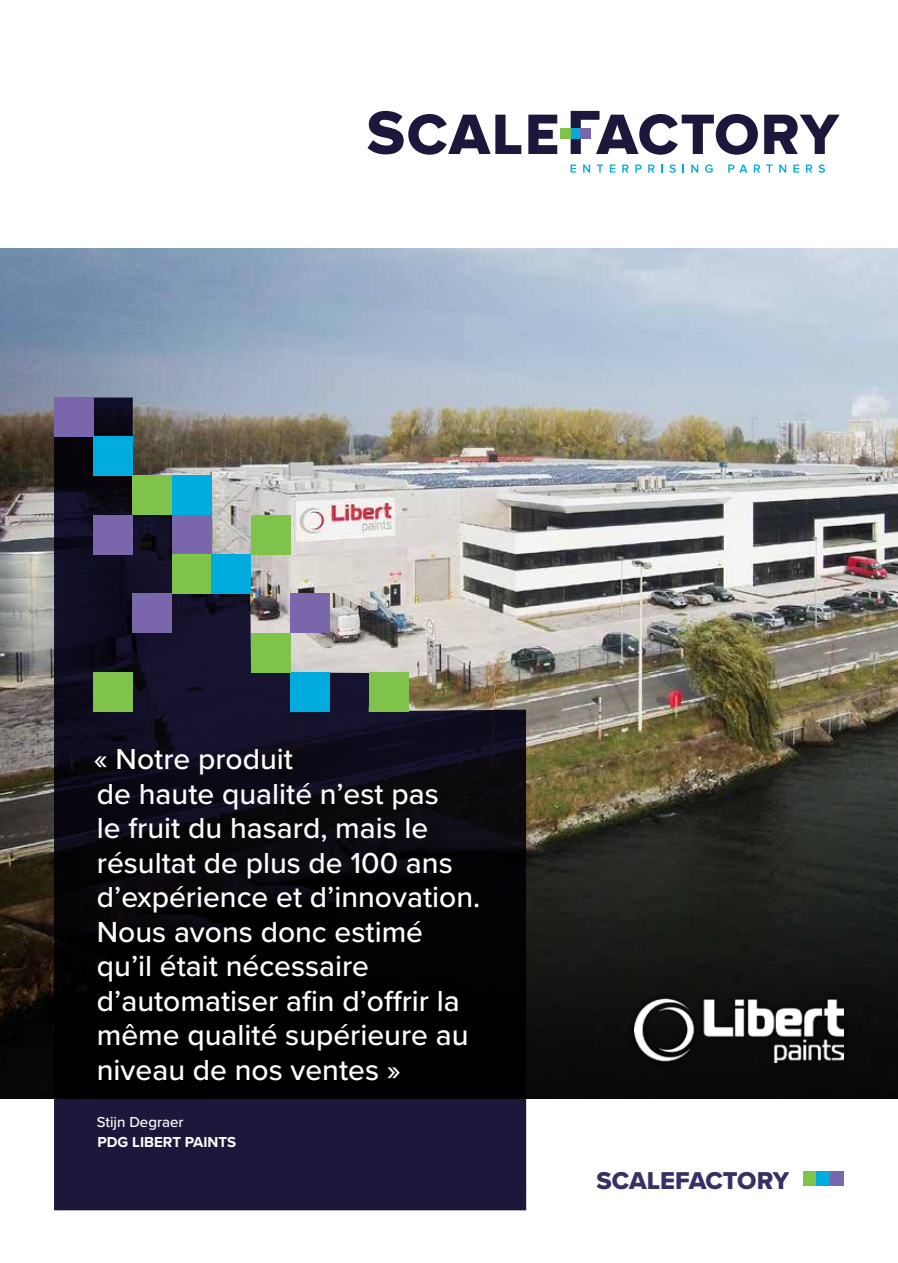
<style>
.page{position:relative;width:898px;height:1263px;background:#fff}
.page>*{position:absolute;margin:0;border:0;box-sizing:border-box;transform-origin:0 0}
.t1{font:500 30px/34.5px "Proxima Nova";color:#fff}
.t2{font:25.2px "Proxima Nova Extrabld";color:#363065}
.t3{font:700 15px "Proxima Nova";color:#fff}
.t4{font:500 15px "Proxima Nova";color:#fff}
</style>
<div class="page">
<img style="left:0;top:248px;width:897px;height:851px">
<svg style="left:54px;top:397px;width:472px;height:813px;background:#33313a"></svg>
<svg style="left:367px;top:111px;width:154px;height:44px"></svg>
<svg style="left:528px;top:115px;width:29px;height:39px"></svg>
<svg style="left:570px;top:111px;width:187px;height:44px"></svg>
<svg style="left:764px;top:115px;width:75px;height:39px"></svg>
<div style="left:570px;top:129px;width:10px;height:10px;background:#00acdd"></div>
<div style="left:580px;top:129px;width:10px;height:10px;background:#7966ab"></div>
<div style="left:560px;top:129px;width:10px;height:10px;background:#7fc34b"></div>
<svg style="left:570px;top:165px;width:6px;height:8px"></svg>
<svg style="left:583px;top:165px;width:7px;height:8px"></svg>
<svg style="left:596px;top:165px;width:7px;height:8px"></svg>
<svg style="left:609px;top:165px;width:6px;height:8px"></svg>
<svg style="left:622px;top:165px;width:6px;height:8px"></svg>
<svg style="left:635px;top:165px;width:6px;height:8px"></svg>
<svg style="left:648px;top:165px;width:6px;height:8px"></svg>
<svg style="left:669px;top:164px;width:6px;height:9px"></svg>
<svg style="left:691px;top:165px;width:7px;height:8px"></svg>
<svg style="left:705px;top:164px;width:7px;height:9px"></svg>
<svg style="left:728px;top:165px;width:19px;height:8px"></svg>
<svg style="left:753px;top:165px;width:6px;height:8px"></svg>
<svg style="left:766px;top:165px;width:6px;height:8px"></svg>
<svg style="left:779px;top:165px;width:7px;height:8px"></svg>
<svg style="left:793px;top:165px;width:5px;height:8px"></svg>
<svg style="left:805px;top:165px;width:6px;height:8px"></svg>
<svg style="left:818px;top:164px;width:6px;height:9px"></svg>
<div style="left:290px;top:672px;width:39px;height:39px;background:#00acdd"></div>
<div style="left:172px;top:515px;width:39px;height:39px;background:#7966ab"></div>
<div style="left:251px;top:633px;width:39px;height:39px;background:#7fc34b"></div>
<div style="left:54px;top:397px;width:39px;height:39px;background:#7966ab"></div>
<div style="left:93px;top:436px;width:40px;height:39px;background:#00acdd"></div>
<div style="left:133px;top:475px;width:39px;height:40px;background:#7fc34b"></div>
<div style="left:93px;top:515px;width:40px;height:39px;background:#7966ab"></div>
<div style="left:172px;top:554px;width:39px;height:39px;background:#7fc34b"></div>
<div style="left:211px;top:554px;width:40px;height:39px;background:#00acdd"></div>
<div style="left:93px;top:672px;width:40px;height:39px;background:#7fc34b"></div>
<div style="left:133px;top:593px;width:39px;height:40px;background:#7966ab"></div>
<div style="left:172px;top:475px;width:39px;height:40px;background:#00acdd"></div>
<div style="left:369px;top:672px;width:39px;height:39px;background:#7fc34b"></div>
<div style="left:251px;top:515px;width:39px;height:39px;background:#7fc34b"></div>
<div style="left:290px;top:593px;width:39px;height:40px;background:#7966ab"></div>
<div style="left:627px;top:991px;width:223px;height:78px;background:#0a0a0a"></div>
<img style="left:634px;top:989px;width:209px;height:73px">
<div style="left:830px;top:1172px;width:13px;height:14px;background:#7966ab"></div>
<div style="left:802px;top:1172px;width:14px;height:14px;background:#7fc34b"></div>
<div style="left:816px;top:1172px;width:14px;height:14px;background:#00acdd"></div>
<p class="t1" style="left:94px;top:741px;width:388px">« Notre produit<br>de haute qualité n’est pas<br>le fruit du hasard, mais le résultat de plus de 100 ans d’expérience et d’innovation.<br>Nous avons donc estimé qu’il était nécessaire d’automatiser afin d’offrir la même qualité supérieure au niveau de nos ventes »</p>
<p class="t4" style="left:97px;top:1110px;width:88px">Stijn Degraer</p>
<p class="t3" style="left:97px;top:1131px;width:140px">PDG LIBERT PAINTS</p>
<p class="t2" style="left:596px;top:1161px;width:194px">SCALEFACTORY</p>
</div>
